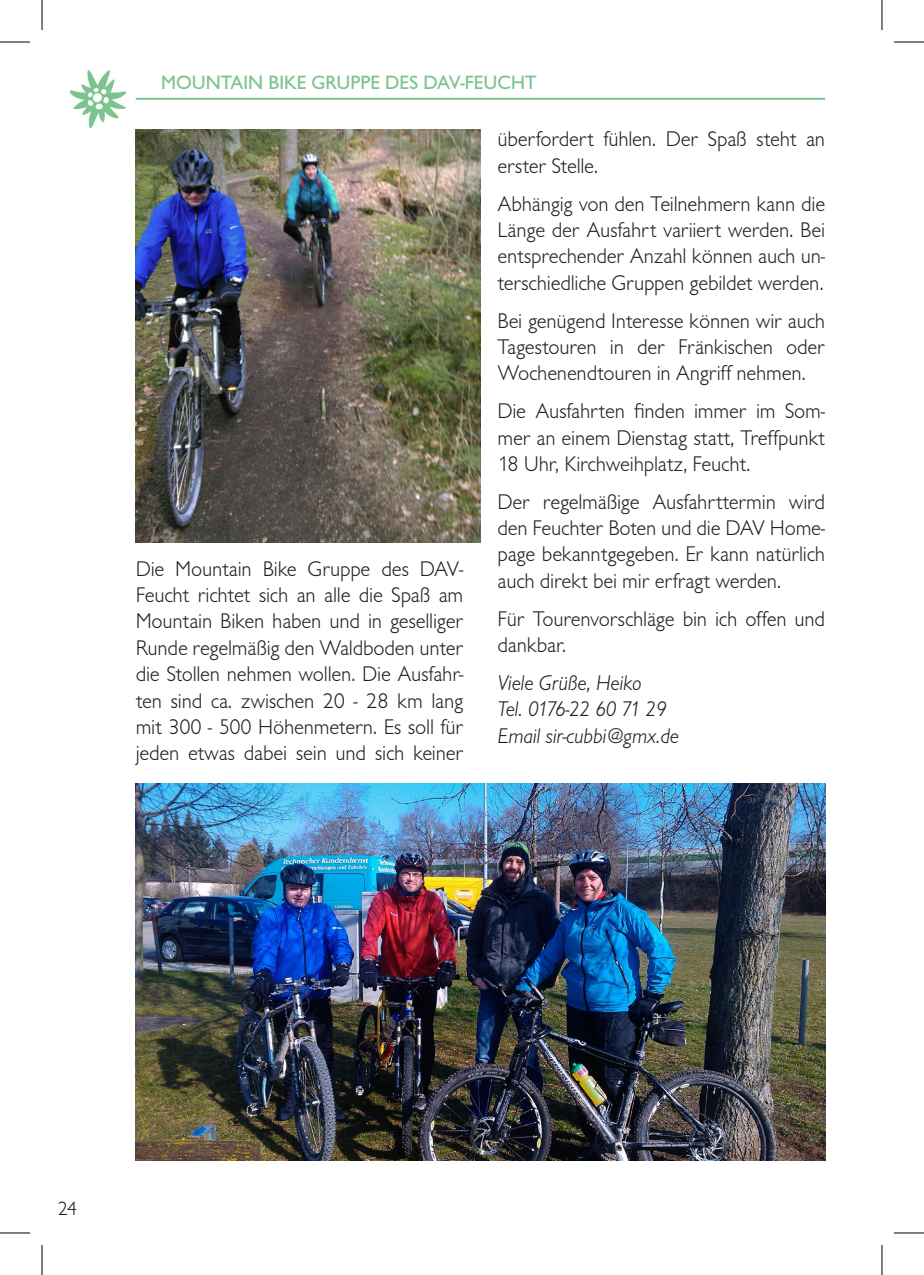
<style>
.page{position:relative;width:924px;height:1275px;background:#fff}
.page>*{position:absolute;margin:0;border:0;box-sizing:border-box;transform-origin:0 0}
.t1{font:300 22px/26.4px "Chantilly";letter-spacing:-.01em;color:#231f20;text-align:justify}
.t2{font:italic 300 22px/26.4px "Chantilly";letter-spacing:-.01em;color:#231f20}
.t3{font:20px "Chantilly";color:#7ec490}
.t4{font:300 20px "Chantilly";color:#231f20}
</style>
<div class="page">
<img style="left:70px;top:70px;width:56px;height:57px">
<hr style="left:136px;top:98px;width:688px;height:2px;background:#7ec490">
<img style="left:136px;top:783px;width:688px;height:377px">
<img style="left:136px;top:130px;width:344px;height:412px">
<hr style="left:0;top:42px;width:30px;height:1px;background:#000">
<hr style="left:893px;top:42px;width:30px;height:1px;background:#000">
<hr style="left:0;top:1232px;width:30px;height:1px;background:#000">
<hr style="left:893px;top:1232px;width:30px;height:1px;background:#000">
<hr style="left:42px;top:0;width:1px;height:30px;background:#000">
<hr style="left:42px;top:1245px;width:1px;height:30px;background:#000">
<hr style="left:881px;top:0;width:1px;height:30px;background:#000">
<hr style="left:881px;top:1245px;width:1px;height:30px;background:#000">
<p class="t3" style="left:161px;top:72px;width:275px">MOUNTAIN BIKE GRUPPE DES DAV</p>
<p class="t3" style="left:460px;top:72px;width:77px">-FEUCHT</p>
<p class="t1" style="left:136px;top:555px;width:329px">Die Mountain Bike Gruppe des DAV-Feucht richtet sich an alle die Spaß am Mountain Biken haben und in geselliger Runde regelmäßig den Waldboden unter die Stollen nehmen wollen. Die Ausfahr&shy;ten sind ca. zwischen 20 - 28 km lang mit 300 - 500 Höhenmetern. Es soll für jeden etwas dabei sein und sich keiner</p>
<p class="t1" style="left:497px;top:126px;width:329px">überfordert fühlen. Der Spaß steht an erster Stelle.</p>
<p class="t1" style="left:497px;top:191px;width:329px">Abhängig von den Teilnehmern kann die Länge der Ausfahrt variiert werden. Bei entsprechender Anzahl können auch un&shy;terschiedliche Gruppen gebildet werden.</p>
<p class="t1" style="left:497px;top:307px;width:329px">Bei genügend Interesse können wir auch Tagestouren in der Fränkischen oder Wochenendtouren in Angriff nehmen.</p>
<p class="t1" style="left:497px;top:398px;width:329px">Die Ausfahrten finden immer im Som&shy;mer an einem Dienstag statt, Treffpunkt 18 Uhr, Kirchweihplatz, Feucht.</p>
<p class="t1" style="left:497px;top:489px;width:329px">Der regelmäßige Ausfahrttermin wird den Feuchter Boten und die DAV Home&shy;page bekanntgegeben. Er kann natürlich auch direkt bei mir erfragt werden.</p>
<p class="t1" style="left:497px;top:605px;width:329px">Für Tourenvorschläge bin ich offen und dankbar.</p>
<p class="t2" style="left:497px;top:670px;width:183px">Viele Grüße, Heiko<br>Tel. 0176-22 60 71 29<br>Email sir-cubbi@gmx.de</p>
<p class="t4" style="left:58px;top:1197px;width:20px">24</p>
</div>
